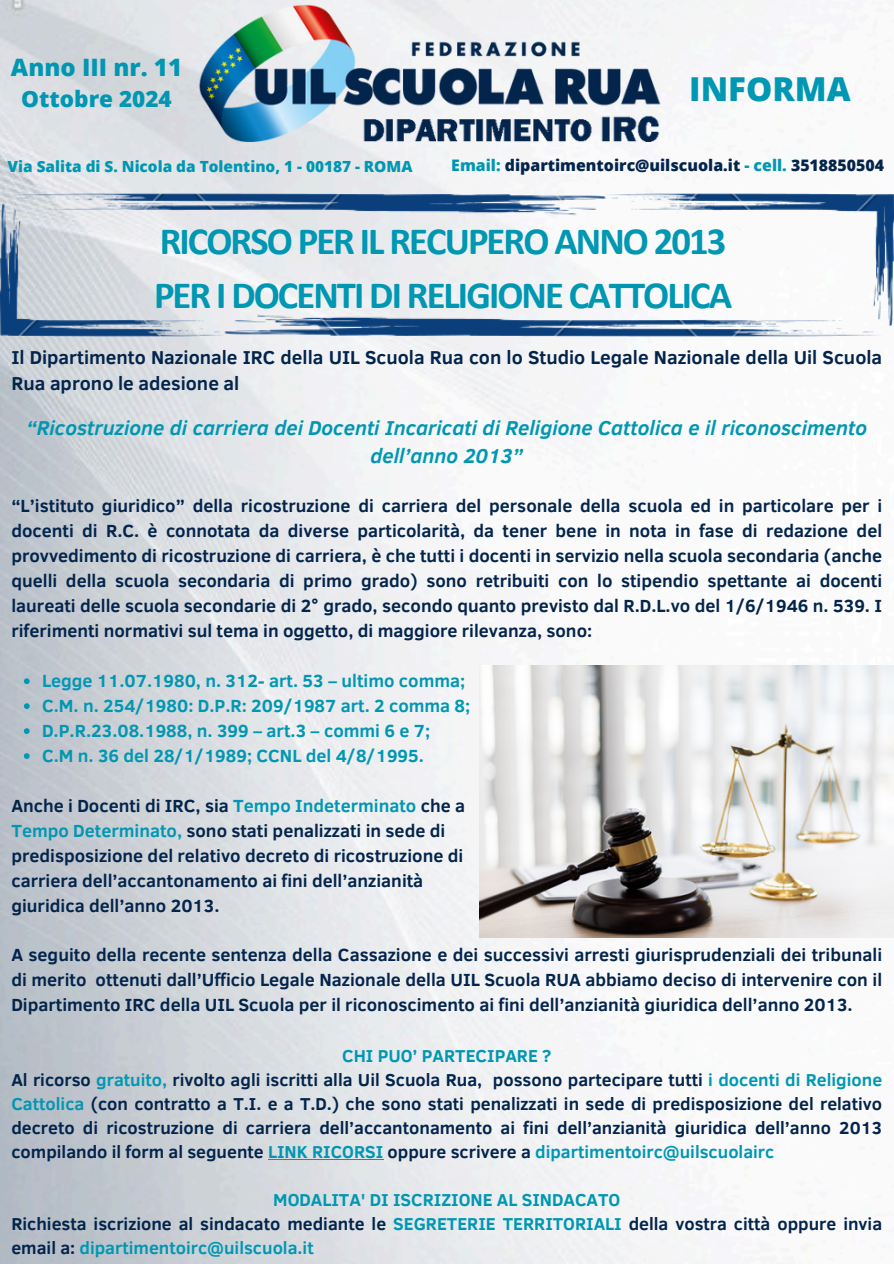
<style>
.page{position:relative;width:894px;height:1264px;background:#fff}
.page>*{position:absolute;margin:0;border:0;box-sizing:border-box;transform-origin:0 0}
.t1{font:700 38.55px/54px "Calibri";letter-spacing:-.05em;color:#0097b2}
.t2{font:800 33px "Open Sans";color:#0097b2}
.t3{font:800 24px "Open Sans";color:#0097b2}
.t4{font:800 22.5px "Open Sans";color:#0097b2}
.t5{font:italic 700 20.55px/28.8px "Clear Sans";color:#0097b2;text-align:center}
.t6{font:700 19.05px/26px "Clear Sans";color:#03244b}
.t7{font:700 18px/24.9px "Clear Sans";color:#03244b;text-align:justify}
.t8{font:700 18px "Clear Sans";color:#0097b2}
.t9{font:700 17.7px/24px "Clear Sans";color:#03244b}
.t10{font:700 17.7px/24px "Clear Sans";color:#0097b2}
.t11{font:800 15.9px "Open Sans";color:#03244b}
.t12{font:800 15.3px "Open Sans";color:#0097b2}
.s1{color:#0097b2}
.s2{color:#03244b}
</style>
<div class="page">
<img style="left:0;top:0;width:893px;height:1263px">
<svg style="left:24px;top:678px;width:6px;height:6px"></svg>
<svg style="left:24px;top:703px;width:6px;height:6px"></svg>
<svg style="left:24px;top:728px;width:6px;height:6px"></svg>
<svg style="left:24px;top:753px;width:6px;height:6px"></svg>
<hr style="left:268px;top:1159px;width:115px;height:1px;background:#0097b2">
<img style="left:187px;top:0;width:486px;height:153px">
<img style="left:0;top:193px;width:893px;height:143px">
<img style="left:479px;top:665px;width:414px;height:272px">
<h5 class="t3" style="left:11px;top:50px;width:172px">Anno III nr. 11</h5>
<h5 class="t4" style="left:21px;top:83px;width:152px">Ottobre 2024</h5>
<h5 class="t2" style="left:689px;top:66px;width:163px">INFORMA</h5>
<h5 class="t12" style="left:7px;top:155px;width:406px">Via Salita di S. Nicola da Tolentino, 1 - 00187 - ROMA</h5>
<p class="t11" style="left:451px;top:154px;width:434px"><span class="s1">Email:</span> dipartimentoirc@uilscuola.it <span class="s1">- cell.</span> 3518850504</p>
<h5 class="t1" style="left:154px;top:217px;width:579px">RICORSO PER IL RECUPERO ANNO 2013<br>PER I DOCENTI DI RELIGIONE CATTOLICA</h5>
<p class="t6" style="left:11px;top:344px;width:872px">Il Dipartimento Nazionale IRC della UIL Scuola Rua con lo Studio Legale Nazionale della Uil Scuola<br>Rua aprono le adesione al</p>
<h3 class="t5" style="left:26px;top:412px;width:841px">“Ricostruzione di carriera dei Docenti Incaricati di Religione Cattolica e il riconoscimento dell’anno 2013”</h3>
<h2 class="t7" style="left:11px;top:492px;width:872px">“L’istituto giuridico” della ricostruzione di carriera del personale della scuola ed in particolare per i docenti di R.C. è connotata da diverse particolarità, da tener bene in nota in fase di redazione del provvedimento di ricostruzione di carriera, è che tutti i docenti in servizio nella scuola secondaria (anche quelli della scuola secondaria di primo grado) sono retribuiti con lo stipendio spettante ai docenti laureati delle scuola secondarie di 2° grado, secondo quanto previsto dal R.D.L.vo del 1/6/1946 n. 539. I riferimenti normativi sul tema in oggetto, di maggiore rilevanza, sono:</h2>
<p class="t8" style="left:42px;top:667px;width:424px">Legge 11.07.1980, n. 312- art. 53 – ultimo comma;</p>
<p class="t8" style="left:42px;top:692px;width:429px">C.M. n. 254/1980: D.P.R: 209/1987 art. 2 comma 8;</p>
<p class="t8" style="left:42px;top:717px;width:389px">D.P.R.23.08.1988, n. 399 – art.3 – commi 6 e 7;</p>
<h1 class="t8" style="left:42px;top:742px;width:383px">C.M n. 36 del 28/1/1989; CCNL del 4/8/1995.</h1>
<h4 class="t7" style="left:11px;top:792px;width:455px;text-align:left">Anche i Docenti di IRC, sia <span class="s1">Tempo Indeterminato</span> che a <span class="s1">Tempo Determinato,</span> sono stati penalizzati in sede di predisposizione del relativo decreto di ricostruzione di carriera dell’accantonamento ai fini dell’anzianità giuridica dell’anno 2013.</h4>
<h4 class="t7" style="left:11px;top:941px;width:872px">A seguito della recente sentenza della Cassazione e dei successivi arresti giurisprudenziali dei tribunali di merito ottenuti dall’Ufficio Legale Nazionale della UIL Scuola RUA abbiamo deciso di intervenire con il Dipartimento IRC della UIL Scuola per il riconoscimento ai fini dell’anzianità giuridica dell’anno 2013.</h4>
<h5 class="t9" style="left:11px;top:1043px;width:872px;text-indent:330px"><span class="s1">CHI PUO’ PARTECIPARE ?<br></span>Al ricorso <span class="s1">gratuito,</span> rivolto agli iscritti alla Uil Scuola Rua, possono partecipare tutti <span class="s1">i docenti di Religione Cattolica</span> (con contratto a T.I. e a T.D.) che sono stati penalizzati in sede di predisposizione del relativo decreto di ricostruzione di carriera dell’accantonamento ai fini dell’anzianità giuridica dell’anno 2013 compilando il form al seguente <span class="s1">LINK RICORSI</span> oppure scrivere a <span class="s1">dipartimentoirc@uilscuolairc</span></h5>
<p class="t10" style="left:11px;top:1187px;width:872px;text-indent:262px">MODALITA' DI ISCRIZIONE AL SINDACATO<br><span class="s2">Richiesta iscrizione al sindacato mediante le</span> SEGRETERIE TERRITORIALI <span class="s2">della vostra città oppure invia email a:</span> dipartimentoirc@uilscuola.it</p>
</div>
